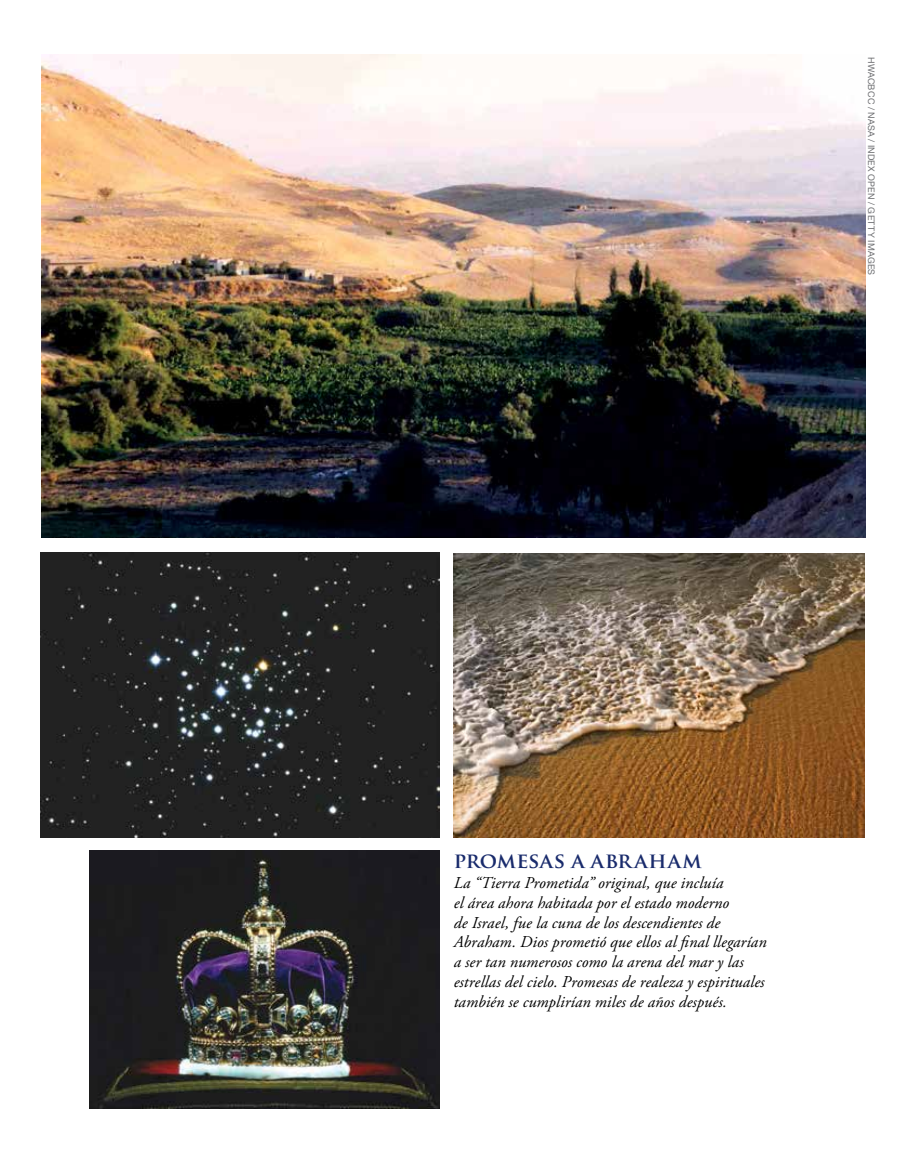
<style>
.page{position:relative;width:905px;height:1175px;background:#fff}
.page>*{position:absolute;margin:0;border:0;box-sizing:border-box;transform-origin:0 0}
.t1{font:700 21px "Trajan Pro";letter-spacing:.015em;color:#192b6c}
.t2{font:italic 16.5px/19.8px "Adobe Garamond Pro";letter-spacing:.005em;color:#000}
.t3{font:9px "Helvetica Neue";letter-spacing:.025em;color:#6d6e71}
</style>
<div class="page">
<img style="left:42px;top:54px;width:823px;height:483px">
<img style="left:89px;top:850px;width:350px;height:258px">
<img style="left:40px;top:552px;width:399px;height:286px">
<img style="left:453px;top:553px;width:411px;height:284px">
<p class="t3" style="left:877px;top:57px;width:219px;rotate:90deg">HWACBCC / NASA / INDEX OPEN / GETTY IMAGES</p>
<p class="t1" style="left:454px;top:847px;width:249px">PROMESAS A ABRAHAM</p>
<p class="t2" style="left:454px;top:873px;width:314px">La “Tierra Prometida” original, que incluía<br>el área ahora habitada por el estado moderno<br>de Israel, fue la cuna de los descendientes de Abraham. Dios prometió que ellos al final llegarían a ser tan numerosos como la arena del mar y las estrellas del cielo. Promesas de realeza y espirituales también se cumplirían miles de años después.</p>
</div>
